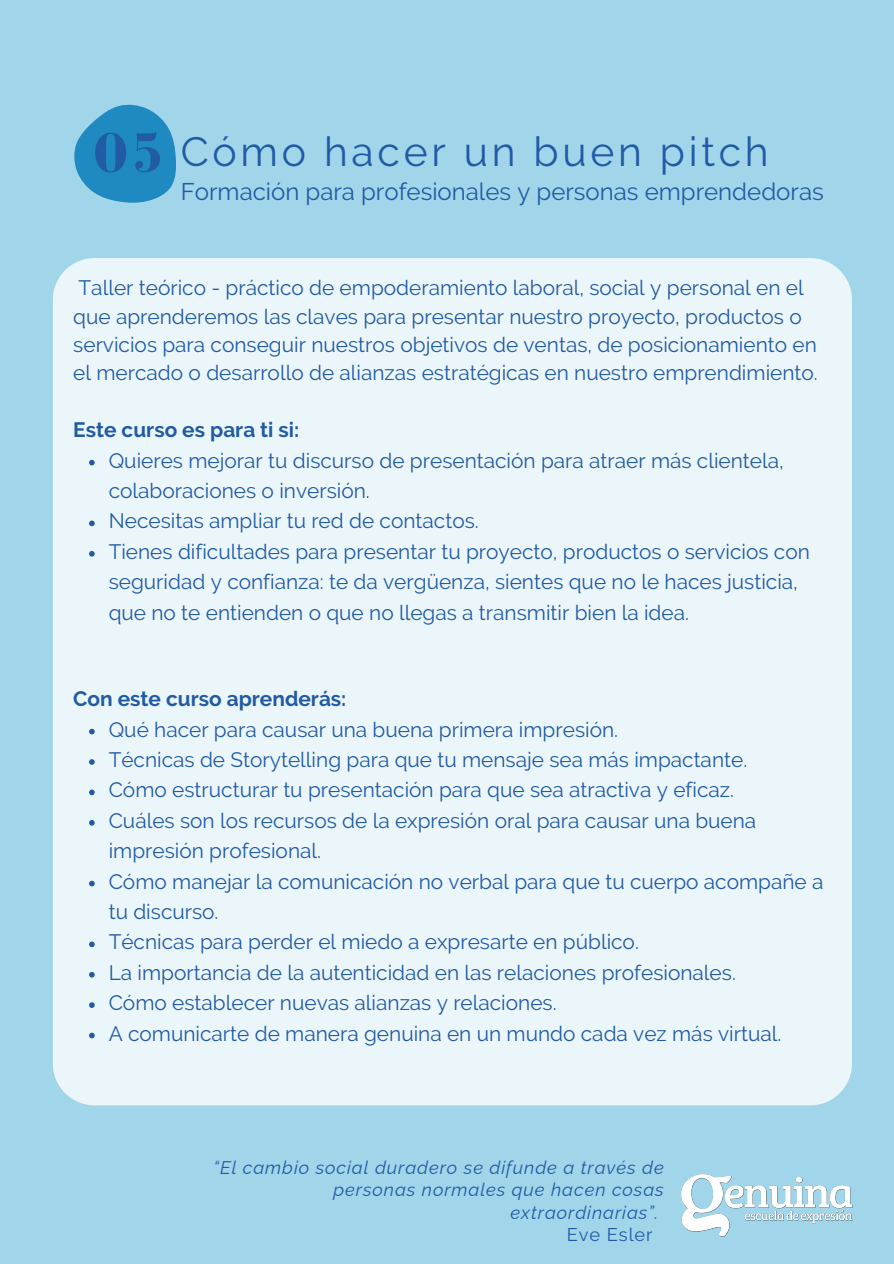
<style>
.page{position:relative;width:894px;height:1264px;background:#fff}
.page>*{position:absolute;margin:0;border:0;box-sizing:border-box;transform-origin:0 0}
.t1{font:700 57.45px "Bodoni FLF";color:#215aa5}
.t2{font:40.8px "Raleway";letter-spacing:.09em;color:#215aa5}
.t3{font:24px "Raleway";color:#215aa5}
.t4{font:20.85px/30.3px "Raleway";color:#215aa5}
.t5{font:700 20.85px "Raleway";color:#215aa5}
.t6{font:italic 18.3px/22.5px "Raleway";letter-spacing:.05em;color:#215aa5;text-align:right}
.t7{font:18.3px "Raleway";letter-spacing:.05em;color:#215aa5}
</style>
<div class="page">
<div style="left:0;top:0;width:893px;height:1263px;background:#a1d5e9"></div>
<svg style="left:74px;top:104px;width:102px;height:99px"></svg>
<div style="left:53px;top:258px;width:798px;height:847px;background:#ebf6fa"></div>
<svg style="left:89px;top:460px;width:6px;height:5px"></svg>
<svg style="left:89px;top:520px;width:6px;height:6px"></svg>
<svg style="left:89px;top:551px;width:6px;height:5px"></svg>
<svg style="left:89px;top:728px;width:6px;height:6px"></svg>
<svg style="left:89px;top:759px;width:6px;height:5px"></svg>
<svg style="left:89px;top:789px;width:6px;height:6px"></svg>
<svg style="left:89px;top:820px;width:6px;height:5px"></svg>
<svg style="left:89px;top:880px;width:6px;height:6px"></svg>
<svg style="left:89px;top:941px;width:6px;height:6px"></svg>
<svg style="left:89px;top:971px;width:6px;height:6px"></svg>
<svg style="left:89px;top:1002px;width:6px;height:5px"></svg>
<svg style="left:89px;top:1032px;width:6px;height:6px"></svg>
<img style="left:681px;top:1174px;width:171px;height:61px">
<p class="t1" style="left:94px;top:122px;width:72px">05</p>
<p class="t2" style="left:181px;top:128px;width:589px">Cómo hacer un buen pitch</p>
<p class="t3" style="left:181px;top:178px;width:644px">Formación para profesionales y personas emprendedoras</p>
<p class="t4" style="left:73px;top:274px;width:745px;line-height:28.2px">Taller teórico - práctico de empoderamiento laboral, social y personal en el que aprenderemos las claves para presentar nuestro proyecto, productos o servicios para conseguir nuestros objetivos de ventas, de posicionamiento en el mercado o desarrollo de alianzas estratégicas en nuestro emprendimiento.</p>
<p class="t5" style="left:73px;top:417px;width:227px">Este curso es para ti si:</p>
<h1 class="t4" style="left:109px;top:445px;width:676px">Quieres mejorar tu discurso de presentación para atraer más clientela, colaboraciones o inversión.</h1>
<h2 class="t4" style="left:109px;top:506px;width:371px">Necesitas ampliar tu red de contactos.</h2>
<h4 class="t4" style="left:109px;top:536px;width:702px">Tienes dificultades para presentar tu proyecto, productos o servicios con seguridad y confianza: te da vergüenza, sientes que no le haces justicia, que no te entienden o que no llegas a transmitir bien la idea.</h4>
<h3 class="t5" style="left:73px;top:686px;width:274px">Con este curso aprenderás:</h3>
<p class="t4" style="left:109px;top:714px;width:511px">Qué hacer para causar una buena primera impresión.</p>
<p class="t4" style="left:109px;top:744px;width:640px">Técnicas de Storytelling para que tu mensaje sea más impactante.</p>
<p class="t4" style="left:109px;top:775px;width:626px">Cómo estructurar tu presentación para que sea atractiva y eficaz.</p>
<h3 class="t4" style="left:109px;top:805px;width:649px">Cuáles son los recursos de la expresión oral para causar una buena impresión profesional.</h3>
<p class="t4" style="left:109px;top:866px;width:716px">Cómo manejar la comunicación no verbal para que tu cuerpo acompañe a tu discurso.</p>
<p class="t4" style="left:109px;top:926px;width:531px">Técnicas para perder el miedo a expresarte en público.</p>
<p class="t4" style="left:109px;top:957px;width:628px">La importancia de la autenticidad en las relaciones profesionales.</p>
<p class="t4" style="left:109px;top:987px;width:449px">Cómo establecer nuevas alianzas y relaciones.</p>
<p class="t4" style="left:109px;top:1018px;width:674px">A comunicarte de manera genuina en un mundo cada vez más virtual.</p>
<p class="t6" style="left:213px;top:1155px;width:451px">“El cambio social duradero se difunde a través de personas normales que hacen cosas extraordinarias”.</p>
<p class="t7" style="left:566px;top:1223px;width:87px">Eve Esler</p>
</div>
